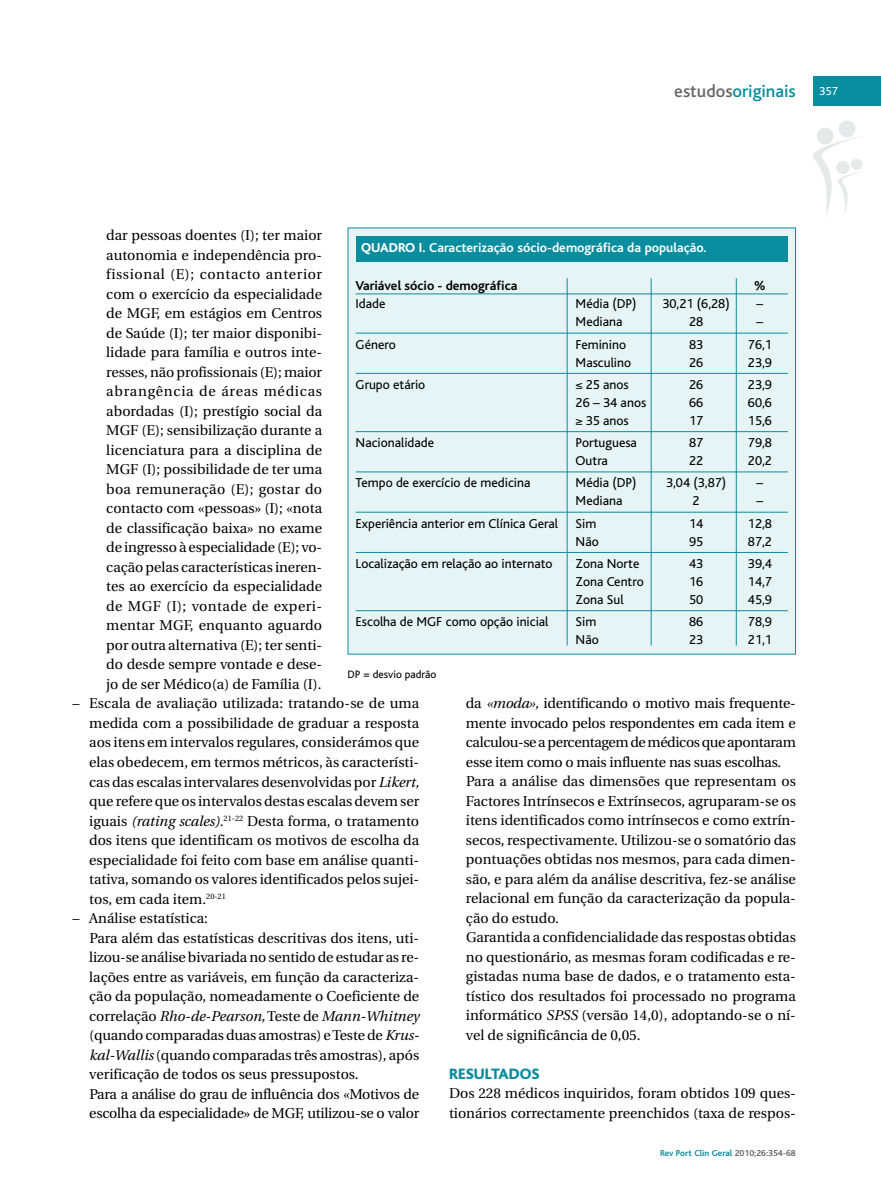
<style>
.page{position:relative;width:881px;height:1191px;background:#fff}
.page>*{position:absolute;margin:0;border:0;box-sizing:border-box;transform-origin:0 0}
.t1{font:500 18px "Bliss";color:#098d9f}
.t2{font:800 15.75px "Bliss";color:#098d9f}
.t3{font:14.25px/19.5px "Utopia";color:#000}
.t4{font:13.5px "Bliss";color:#000}
.t5{font:700 13.5px "Bliss";color:#fff}
.t6{font:700 13.5px "Bliss";color:#000}
.t7{font:12px "Bliss";color:#fff}
.t8{font:11.25px "Bliss";color:#000}
.t9{font:700 9px "Bliss";color:#098d9f}
.s1{color:#666}
.s2{font-style:italic}
.s3{font-weight:800}
</style>
<div class="page">
<svg style="left:813px;top:120px;width:49px;height:97px"></svg>
<div style="left:812px;top:77px;width:68px;height:29px;background:#098d9f"></div>
<div style="left:348px;top:228px;width:446px;height:426px;background:#e7f4f5"></div>
<hr style="left:355px;top:293px;width:432px;height:1px;background:#098d9f">
<hr style="left:355px;top:333px;width:432px;height:1px;background:#098d9f">
<hr style="left:355px;top:373px;width:432px;height:1px;background:#098d9f">
<hr style="left:355px;top:431px;width:432px;height:1px;background:#098d9f">
<hr style="left:355px;top:471px;width:432px;height:1px;background:#098d9f">
<hr style="left:355px;top:512px;width:432px;height:1px;background:#098d9f">
<hr style="left:355px;top:552px;width:432px;height:1px;background:#098d9f">
<hr style="left:355px;top:610px;width:432px;height:1px;background:#098d9f">
<div style="left:356px;top:236px;width:431px;height:25px;background:#098d9f"></div>
<hr style="left:566px;top:278px;width:1px;height:367px;background:#098d9f">
<hr style="left:650px;top:278px;width:1px;height:367px;background:#098d9f">
<hr style="left:735px;top:278px;width:1px;height:367px;background:#098d9f">
<p class="t1" style="left:674px;top:85px;width:123px"><span class="s1">estudos</span>originais</p>
<p class="t7" style="left:819px;top:87px;width:20px">357</p>
<p class="t3" style="left:106px;top:227px;width:217px;text-align:justify">dar pessoas doentes (I); ter maior autonomia e independência pro&shy;fissional (E); contacto anterior com o exercício da especialidade de MGF, em estágios em Centros de Saúde (I); ter maior disponibi&shy;lidade para família e outros inte&shy;resses, não profissionais (E); maior abrangência de áreas médicas abordadas (I); prestígio social da MGF (E); sensibilização durante a licenciatura para a disciplina de MGF (I); possibilidade de ter uma boa remuneração (E); gostar do contacto com «pessoas» (I); «nota de classificação baixa» no exame de ingresso à especialidade (E); vo&shy;cação pelas características ineren&shy;tes ao exercício da especialidade de MGF (I); vontade de experi&shy;mentar MGF, enquanto aguardo por outra alternativa (E); ter senti&shy;do desde sempre vontade e dese&shy;jo de ser Médico(a) de Família (I).</p>
<p class="t3" style="left:89px;top:695px;width:331px;text-align:justify;text-indent:-17px">– Escala de avaliação utilizada: tratando-se de uma medida com a possibilidade de graduar a resposta aos itens em intervalos regulares, considerámos que elas obedecem, em termos métricos, às característi&shy;cas das escalas intervalares desenvolvidas por <span class="s2">Likert, </span>que refere que os intervalos destas escalas devem ser iguais <span class="s2">(rating scales).</span><sup>21-22</sup> Desta forma, o tratamento dos itens que identificam os motivos de escolha da especialidade foi feito com base em análise quanti&shy;tativa, somando os valores identificados pelos sujei&shy;tos, em cada item.<sup>20-21</sup></p>
<p class="t3" style="left:89px;top:909px;width:331px;text-indent:-17px">– Análise estatística:<br>Para além das estatísticas descritivas dos itens, uti&shy;lizou-se análise bivariada no sentido de estudar as re&shy;lações entre as variáveis, em função da caracteriza&shy;ção da população, nomeadamente o Coeficiente de correlação <span class="s2">Rho-de-Pearson,</span>Teste de <span class="s2">Mann-Whitney </span>(quando comparadas duas amostras) eTeste de <span class="s2">Krus&shy;kal-Wallis</span> (quando comparadas três amostras), após verificação de todos os seus pressupostos.<br>Para a análise do grau de influência dos «Motivos de escolha da especialidade» de MGF, utilizou-se o valor</p>
<p class="t5" style="left:361px;top:243px;width:347px"><span class="s3">QUADRO I.</span> Caracterização sócio-demográfica da população.</p>
<p class="t6" style="left:355px;top:281px;width:163px">Variável sócio - demográfica</p>
<p class="t6" style="left:753px;top:281px;width:14px">%</p>
<p class="t4" style="left:355px;top:299px;width:31px">Idade</p>
<p class="t4" style="left:575px;top:299px;width:62px">Média (DP)</p>
<p class="t4" style="left:662px;top:299px;width:69px">30,21 (6,28)</p>
<p class="t4" style="left:756px;top:299px;width:8px">–</p>
<p class="t4" style="left:575px;top:317px;width:48px">Mediana</p>
<p class="t4" style="left:688px;top:317px;width:16px">28</p>
<p class="t4" style="left:756px;top:317px;width:8px">–</p>
<p class="t4" style="left:355px;top:340px;width:42px">Género</p>
<p class="t4" style="left:575px;top:340px;width:52px">Feminino</p>
<p class="t4" style="left:688px;top:340px;width:16px">83</p>
<p class="t4" style="left:747px;top:340px;width:26px">76,1</p>
<p class="t4" style="left:575px;top:358px;width:57px">Masculino</p>
<p class="t4" style="left:688px;top:358px;width:16px">26</p>
<p class="t4" style="left:747px;top:358px;width:26px">23,9</p>
<p class="t4" style="left:355px;top:380px;width:71px">Grupo etário</p>
<p class="t4" style="left:575px;top:380px;width:55px">≤ 25 anos</p>
<p class="t4" style="left:688px;top:380px;width:16px">26</p>
<p class="t4" style="left:747px;top:380px;width:26px">23,9</p>
<p class="t4" style="left:575px;top:398px;width:72px">26 – 34 anos</p>
<p class="t4" style="left:688px;top:398px;width:16px">66</p>
<p class="t4" style="left:747px;top:398px;width:26px">60,6</p>
<p class="t4" style="left:575px;top:416px;width:55px">≥ 35 anos</p>
<p class="t4" style="left:688px;top:416px;width:16px">17</p>
<p class="t4" style="left:747px;top:416px;width:26px">15,6</p>
<p class="t4" style="left:355px;top:438px;width:80px">Nacionalidade</p>
<p class="t4" style="left:575px;top:438px;width:63px">Portuguesa</p>
<p class="t4" style="left:688px;top:438px;width:16px">87</p>
<p class="t4" style="left:747px;top:438px;width:26px">79,8</p>
<p class="t4" style="left:575px;top:456px;width:34px">Outra</p>
<p class="t4" style="left:688px;top:456px;width:16px">22</p>
<p class="t4" style="left:747px;top:456px;width:26px">20,2</p>
<p class="t4" style="left:355px;top:478px;width:176px">Tempo de exercício de medicina</p>
<p class="t4" style="left:575px;top:478px;width:62px">Média (DP)</p>
<p class="t4" style="left:665px;top:478px;width:62px">3,04 (3,87)</p>
<p class="t4" style="left:756px;top:478px;width:8px">–</p>
<p class="t4" style="left:575px;top:496px;width:48px">Mediana</p>
<p class="t4" style="left:692px;top:496px;width:9px">2</p>
<p class="t4" style="left:756px;top:496px;width:8px">–</p>
<p class="t4" style="left:355px;top:519px;width:204px">Experiência anterior em Clínica Geral</p>
<p class="t4" style="left:575px;top:519px;width:22px">Sim</p>
<p class="t4" style="left:688px;top:519px;width:16px">14</p>
<p class="t4" style="left:747px;top:519px;width:26px">12,8</p>
<p class="t4" style="left:575px;top:537px;width:25px">Não</p>
<p class="t4" style="left:688px;top:537px;width:16px">95</p>
<p class="t4" style="left:747px;top:537px;width:26px">87,2</p>
<p class="t4" style="left:355px;top:559px;width:198px">Localização em relação ao internato</p>
<p class="t4" style="left:575px;top:559px;width:65px">Zona Norte</p>
<p class="t4" style="left:688px;top:559px;width:16px">43</p>
<p class="t4" style="left:747px;top:559px;width:26px">39,4</p>
<p class="t4" style="left:575px;top:577px;width:70px">Zona Centro</p>
<p class="t4" style="left:688px;top:577px;width:16px">16</p>
<p class="t4" style="left:747px;top:577px;width:26px">14,7</p>
<p class="t4" style="left:575px;top:595px;width:49px">Zona Sul</p>
<p class="t4" style="left:688px;top:595px;width:16px">50</p>
<p class="t4" style="left:747px;top:595px;width:26px">45,9</p>
<p class="t4" style="left:355px;top:617px;width:194px">Escolha de MGF como opção inicial</p>
<p class="t4" style="left:575px;top:617px;width:22px">Sim</p>
<p class="t4" style="left:688px;top:617px;width:16px">86</p>
<p class="t4" style="left:747px;top:617px;width:26px">78,9</p>
<p class="t4" style="left:575px;top:635px;width:25px">Não</p>
<p class="t4" style="left:688px;top:635px;width:16px">23</p>
<p class="t4" style="left:747px;top:635px;width:26px">21,1</p>
<p class="t8" style="left:347px;top:671px;width:90px">DP = desvio padrão</p>
<p class="t3" style="left:465px;top:694px;width:331px">da <span class="s2">«moda»,</span> identificando o motivo mais frequente&shy;mente invocado pelos respondentes em cada item e calculou-seapercentagemdemédicosqueapontaram esse item como o mais influente nas suas escolhas.<br>Para a análise das dimensões que representam os Factores Intrínsecos e Extrínsecos, agruparam-se os itens identificados como intrínsecos e como extrín&shy;secos, respectivamente. Utilizou-se o somatório das pontuações obtidas nos mesmos, para cada dimen&shy;são, e para além da análise descritiva, fez-se análise relacional em função da caracterização da popula&shy;ção do estudo.<br>Garantida a confidencialidade das respostas obtidas no questionário, as mesmas foram codificadas e re&shy;gistadas numa base de dados, e o tratamento esta&shy;tístico dos resultados foi processado no programa informático <span class="s2">SPSS</span> (versão 14,0), adoptando-se o ní&shy;vel de significância de 0,05.</p>
<p class="t2" style="left:449px;top:1068px;width:92px">RESULTADOS</p>
<p class="t3" style="left:449px;top:1084px;width:348px">Dos 228 médicos inquiridos, foram obtidos 109 ques&shy;tionários correctamente preenchidos (taxa de respos-</p>
<p class="t9" style="left:659px;top:1149px;width:137px">Rev Port Clin Geral <span class="s1">2010;26:354-68</span></p>
</div>
